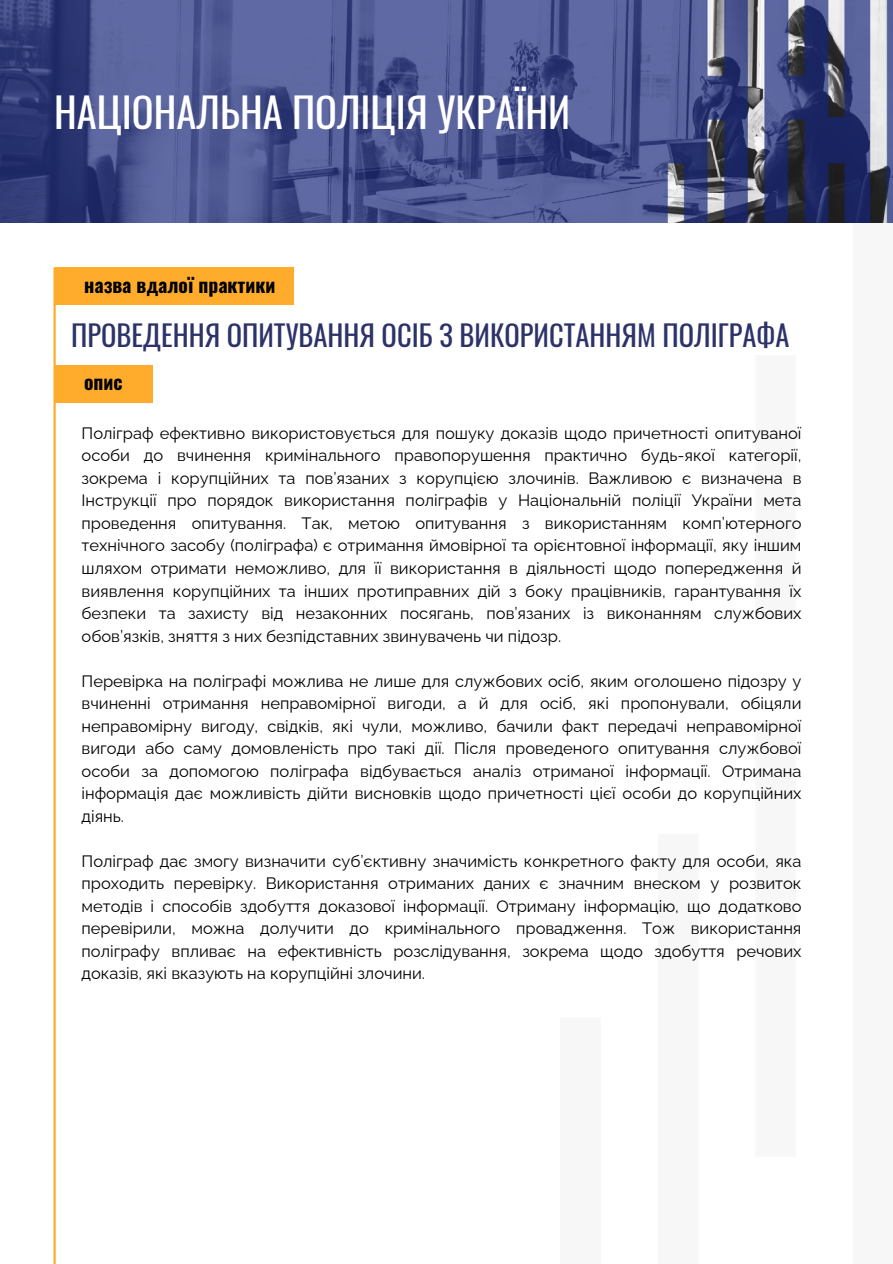
<style>
.page{position:relative;width:893px;height:1264px;background:#fff}
.page>*{position:absolute;margin:0;border:0;box-sizing:border-box;transform-origin:0 0}
.t1{font:40.5px "Oswald";color:#fff}
.t2{font:28.5px "Oswald";color:#2d3369}
.t3{font:700 19.5px "Oswald";color:#000}
.t4{font:16.5px/22.5px "Raleway";color:#000;text-align:justify}
</style>
<div class="page">
<hr style="left:53px;top:268px;width:3px;height:995px;background:#ffac2d">
<div style="left:54px;top:365px;width:99px;height:37px;background:#ffac2d"></div>
<div style="left:54px;top:267px;width:240px;height:37px;background:#ffac2d"></div>
<img style="left:0;top:0;width:892px;height:223px">
<p class="t1" style="left:54px;top:80px;width:518px">НАЦІОНАЛЬНА ПОЛІЦІЯ УКРАЇНИ</p>
<p class="t3" style="left:84px;top:269px;width:193px">назва вдалої практики</p>
<p class="t2" style="left:71px;top:312px;width:719px">ПРОВЕДЕННЯ ОПИТУВАННЯ ОСІБ З ВИКОРИСТАННЯМ ПОЛІГРАФА</p>
<p class="t3" style="left:84px;top:367px;width:40px">опис</p>
<p class="t4" style="left:82px;top:422px;width:721px">Поліграф ефективно використовується для пошуку доказів щодо причетності опитуваної особи до вчинення кримінального правопорушення практично будь-якої категорії, зокрема і корупційних та пов’язаних з корупцією злочинів. Важливою є визначена в Інструкції про порядок використання поліграфів у Національній поліції України мета проведення опитування. Так, метою опитування з використанням комп’ютерного технічного засобу (поліграфа) є отримання ймовірної та орієнтовної інформації, яку іншим шляхом отримати неможливо, для її використання в діяльності щодо попередження й виявлення корупційних та інших протиправних дій з боку працівників, гарантування їх безпеки та захисту від незаконних посягань, пов’язаних із виконанням службових обов’язків, зняття з них безпідставних звинувачень чи підозр.</p>
<p class="t4" style="left:82px;top:669px;width:721px">Перевірка на поліграфі можлива не лише для службових осіб, яким оголошено підозру у вчиненні отримання неправомірної вигоди, а й для осіб, які пропонували, обіцяли неправомірну вигоду, свідків, які чули, можливо, бачили факт передачі неправомірної вигоди або саму домовленість про такі дії. Після проведеного опитування службової особи за допомогою поліграфа відбувається аналіз отриманої інформації. Отримана інформація дає можливість дійти висновків щодо причетності цієї особи до корупційних діянь.</p>
<p class="t4" style="left:82px;top:849px;width:721px">Поліграф дає змогу визначити суб’єктивну значимість конкретного факту для особи, яка проходить перевірку. Використання отриманих даних є значним внеском у розвиток методів і способів здобуття доказової інформації. Отриману інформацію, що додатково перевірили, можна долучити до кримінального провадження. Тож використання поліграфу впливає на ефективність розслідування, зокрема щодо здобуття речових доказів, які вказують на корупційні злочини.</p>
</div>
